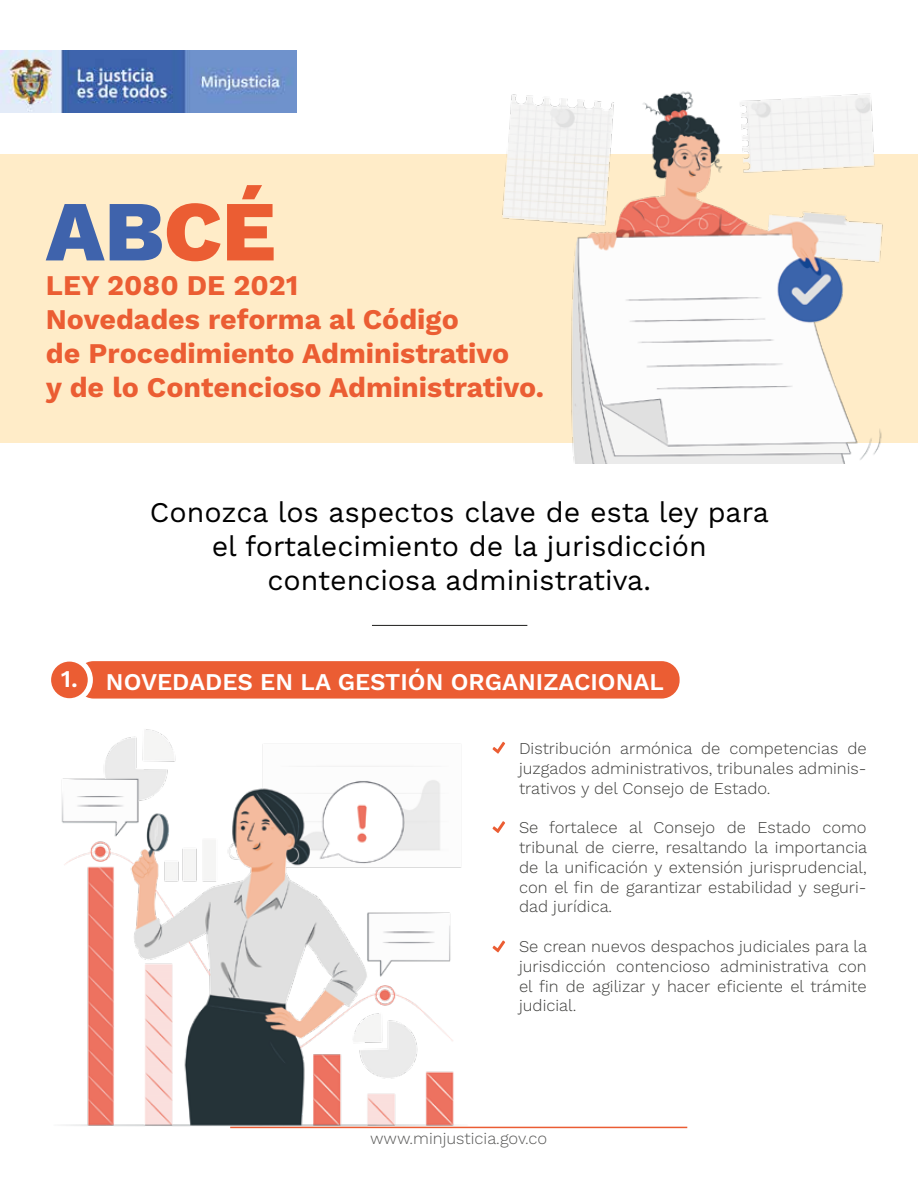
<style>
.page{position:relative;width:918px;height:1188px;background:#fff}
.page>*{position:absolute;margin:0;border:0;box-sizing:border-box;transform-origin:0 0}
.t1{font:800 85.5px "Work Sans";color:#3f63ac}
.t2{font:700 28.5px/34.2px "Work Sans";color:#eb5d33}
.t3{font:28.5px/34.2px "Work Sans";color:#010101;text-align:center}
.t4{font:600 24px "Work Sans";color:#fff}
.t5{font:300 16.5px/19.8px "Work Sans";color:#3d3d3b;text-align:justify}
.t6{font:300 16.5px "Work Sans";color:#585857}
.s1{color:#eb5d33}
</style>
<div class="page">
<img style="left:0;top:51px;width:296px;height:61px">
<div style="left:76px;top:661px;width:604px;height:38px;background:#eb5d33;border-radius:18px"></div>
<div style="left:46px;top:656px;width:47px;height:47px;background:#fff;border-radius:50%"></div>
<div style="left:51px;top:662px;width:37px;height:36px;background:#eb5d33;border-radius:50%"></div>
<svg style="left:492px;top:742px;width:13px;height:12px"></svg>
<svg style="left:492px;top:821px;width:13px;height:12px"></svg>
<svg style="left:492px;top:940px;width:13px;height:12px"></svg>
<img style="left:61px;top:729px;width:430px;height:400px">
<hr style="left:230px;top:1127px;width:457px;height:1px;background:#eb5d33">
<hr style="left:372px;top:625px;width:155px;height:1px;background:#1e1e1c">
<div style="left:0;top:155px;width:918px;height:288px;background:#ffecc8"></div>
<img style="left:480px;top:91px;width:438px;height:372px">
<h1 class="t1" style="left:46px;top:182px;width:231px">AB<span class="s1">CÉ</span></h1>
<h2 class="t2" style="left:46px;top:269px;width:500px">LEY 2080 DE 2021<br>Novedades reforma al Código<br>de Procedimiento Administrativo<br>y de lo Contencioso Administrativo.</h2>
<h2 class="t3" style="left:150px;top:496px;width:621px">Conozca los aspectos clave de esta ley para el fortalecimiento de la jurisdicción contenciosa administrativa.</h2>
<h3 class="t4" style="left:61px;top:668px;width:605px">1. NOVEDADES EN LA GESTIÓN ORGANIZACIONAL</h3>
<p class="t5" style="left:519px;top:739px;width:349px">Distribución armónica de competencias de juzgados administrativos, tribunales adminis&shy;trativos y del Consejo de Estado.</p>
<p class="t5" style="left:519px;top:818px;width:349px">Se fortalece al Consejo de Estado como tribunal de cierre, resaltando la importancia de la unificación y extensión jurisprudencial, con el fin de garantizar estabilidad y seguri&shy;dad jurídica.</p>
<p class="t5" style="left:519px;top:937px;width:349px">Se crean nuevos despachos judiciales para la jurisdicción contencioso administrativa con el fin de agilizar y hacer eficiente el trámite judicial.</p>
<p class="t6" style="left:370px;top:1128px;width:179px">www.minjusticia.gov.co</p>
</div>
